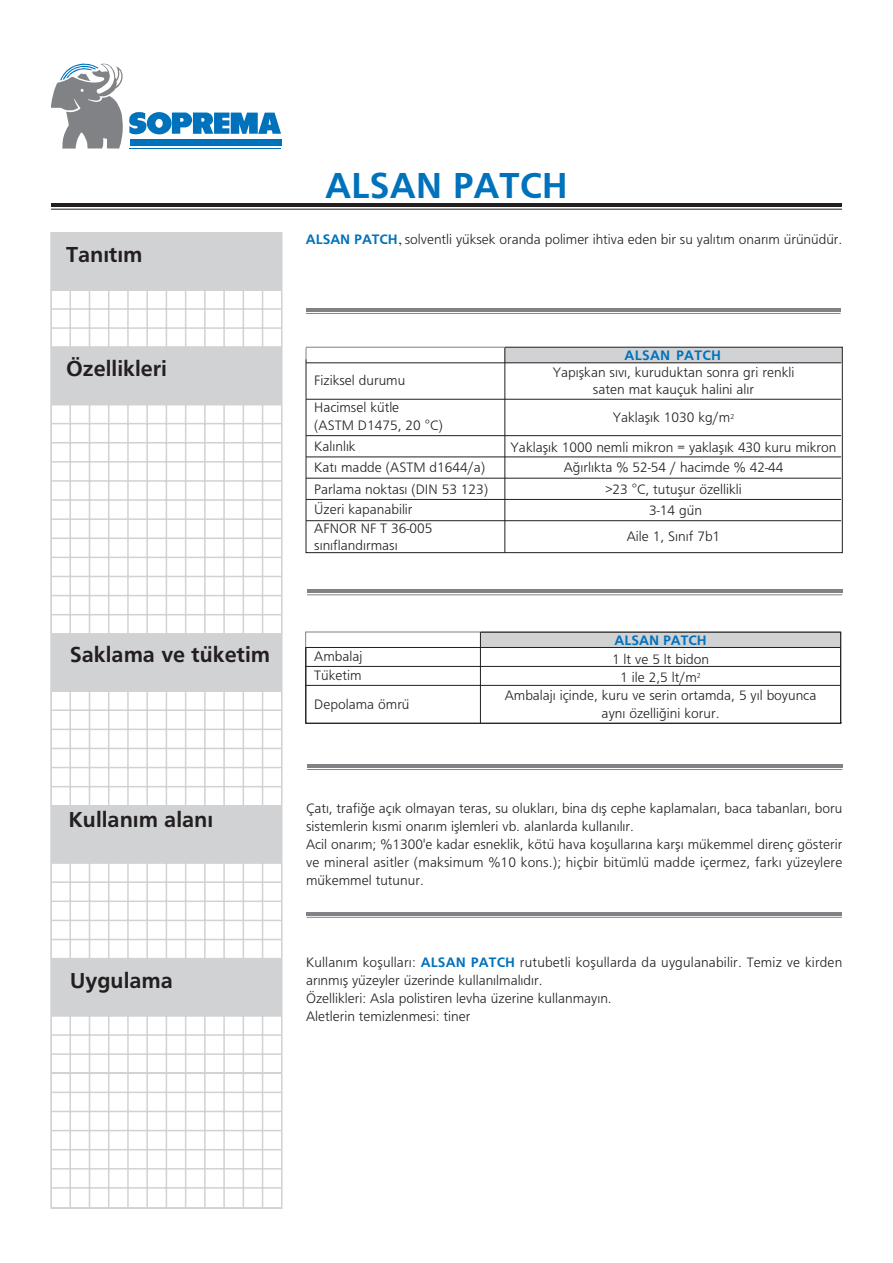
<style>
.page{position:relative;width:893px;height:1263px;background:#fff}
.page>*{position:absolute;margin:0;border:0;box-sizing:border-box;transform-origin:0 0}
.t1{font:700 37.5px "Frugal";color:#0072bc}
.t2{font:700 22.5px "Frugal";color:#231f20}
.t3{font:14.25px/18px "Frugal";color:#231f20}
.t4{font:700 14.25px "Frugal";letter-spacing:.01em;color:#0072bc}
.s1{font-weight:700;color:#0072bc}
.s2{font-family:"Times TU"}
</style>
<div class="page">
<svg style="left:53px;top:235px;width:227px;height:971px"></svg>
<div style="left:51px;top:347px;width:231px;height:57px;background:#d1d2d4"></div>
<div style="left:51px;top:346px;width:231px;height:59px;border:2px solid #d1d2d4"></div>
<div style="left:51px;top:805px;width:231px;height:58px;background:#d1d2d4"></div>
<div style="left:50px;top:232px;width:233px;height:977px;border:2px solid #d1d2d4"></div>
<svg style="left:305px;top:346px;width:538px;height:207px"></svg>
<hr style="left:306px;top:456px;width:535px;height:1px;background:#231f20">
<hr style="left:306px;top:347px;width:198px;height:1px;background:#808285">
<svg style="left:306px;top:348px;width:1px;height:14px"></svg>
<hr style="left:306px;top:362px;width:535px;height:1px;background:#231f20">
<hr style="left:306px;top:399px;width:535px;height:1px;background:#231f20">
<hr style="left:306px;top:435px;width:535px;height:1px;background:#231f20">
<hr style="left:306px;top:308px;width:535px;height:3px;background:#808285">
<hr style="left:306px;top:313px;width:535px;height:1px;background:#808285">
<hr style="left:51px;top:204px;width:791px;height:3px;background:#231f20">
<hr style="left:51px;top:209px;width:791px;height:1px;background:#231f20">
<hr style="left:307px;top:589px;width:535px;height:3px;background:#808285">
<hr style="left:307px;top:594px;width:535px;height:1px;background:#808285">
<hr style="left:307px;top:764px;width:535px;height:3px;background:#808285">
<hr style="left:307px;top:769px;width:535px;height:1px;background:#808285">
<hr style="left:307px;top:912px;width:535px;height:3px;background:#808285">
<hr style="left:307px;top:917px;width:535px;height:1px;background:#808285">
<hr style="left:306px;top:478px;width:535px;height:1px;background:#231f20">
<hr style="left:306px;top:499px;width:535px;height:1px;background:#231f20">
<hr style="left:306px;top:520px;width:535px;height:1px;background:#231f20">
<svg style="left:305px;top:631px;width:537px;height:93px"></svg>
<svg style="left:305px;top:631px;width:176px;height:17px"></svg>
<hr style="left:306px;top:647px;width:535px;height:1px;background:#231f20">
<hr style="left:306px;top:666px;width:535px;height:1px;background:#231f20">
<hr style="left:306px;top:685px;width:535px;height:1px;background:#231f20">
<hr style="left:306px;top:723px;width:535px;height:1px;background:#231f20">
<svg style="left:51px;top:63px;width:230px;height:86px"></svg>
<h2 class="t2" style="left:66px;top:246px;width:78px">Tan›t›m</h2>
<h2 class="t2" style="left:66px;top:359px;width:103px">Özellikleri</h2>
<h2 class="t2" style="left:70px;top:646px;width:202px">Saklama ve tüketim</h2>
<h2 class="t2" style="left:69px;top:811px;width:146px">Kullan›m alan›</h2>
<h2 class="t2" style="left:70px;top:971px;width:105px">Uygulama</h2>
<h1 class="t1" style="left:325px;top:171px;width:244px">ALSAN PATCH</h1>
<p class="t3" style="left:306px;top:232px;width:538px"><span class="s1">ALSAN PATCH</span><span class="s2">,</span> solventli yüksek oranda polimer ihtiva eden bir su yal›t›m onar›m ürünüdür.</p>
<p class="t3" style="left:314px;top:369px;width:93px;line-height:26.5px">Fiziksel durumu<br>Hacimsel kütle</p>
<p class="t3" style="left:314px;top:416px;width:175px;line-height:21.3px">(ASTM D1475, 20 °C)<br>Kal›nl›k<br>Kat› madde (ASTM d1644/a)<br>Parlama noktas› (DIN 53 123)</p>
<p class="t3" style="left:314px;top:502px;width:120px;line-height:18.8px">Üzeri kapanabilir<br>AFNOR NF T 36-005</p>
<p class="t3" style="left:314px;top:538px;width:85px">s›n›fland›rmas›</p>
<p class="t4" style="left:624px;top:349px;width:98px">ALSAN PATCH</p>
<p class="t3" style="left:553px;top:364px;width:243px;line-height:17.2px;text-align:center">Yap›flkan s›v›, kuruduktan sonra gri renkli saten mat kauçuk halini al›r</p>
<p class="t3" style="left:511px;top:404px;width:327px;line-height:29.2px;text-align:center">Yaklafl›k 1030 kg/m<sup>2<br></sup>Yaklafl›k 1000 nemli mikron = yaklafl›k 430 kuru mikron</p>
<p class="t3" style="left:564px;top:457px;width:221px;line-height:22.5px;text-align:center">A¤›rl›kta % 52-54 / hacimde % 42-44 &gt;23 °C, tutuflur özellikli</p>
<p class="t3" style="left:627px;top:498px;width:95px;line-height:26.2px;text-align:center">3-14 gün<br>Aile 1, S›n›f 7b1</p>
<p class="t3" style="left:314px;top:649px;width:50px;line-height:18.8px">Ambalaj<br>Tüketim</p>
<p class="t3" style="left:314px;top:696px;width:97px">Depolama ömrü</p>
<p class="t4" style="left:614px;top:635px;width:94px">ALSAN PATCH</p>
<p class="t3" style="left:505px;top:652px;width:313px;text-align:center">1 lt ve 5 lt bidon<br>1 ile 2,5 lt/m<sup>2<br></sup>Ambalaj› içinde, kuru ve serin ortamda, 5 y›l boyunca ayn› özelli¤ini korur.</p>
<p class="t3" style="left:306px;top:801px;width:538px">Çat›, trafi¤e aç›k olmayan teras, su oluklar›, bina d›fl cephe kaplamalar›, baca tabanlar›, boru sistemlerin k›smi onar›m ifllemleri vb. alanlarda kullan›l›r.<br>Acil onar›m; %1300'e kadar esneklik, kötü hava koflullar›na karfl› mükemmel direnç gösterir ve mineral asitler (maksimum %10 kons.); hiçbir bitümlü madde içermez, fark› yüzeylere mükemmel tutunur.</p>
<p class="t3" style="left:306px;top:954px;width:538px">Kullan›m koflullar›: <span class="s1">ALSAN PATCH</span> rutubetli koflullarda da uygulanabilir. Temiz ve kirden ar›nm›fl yüzeyler üzerinde kullan›lmal›d›r.<br>Özellikleri: Asla polistiren levha üzerine kullanmay›n.<br>Aletlerin temizlenmesi: tiner</p>
</div>
